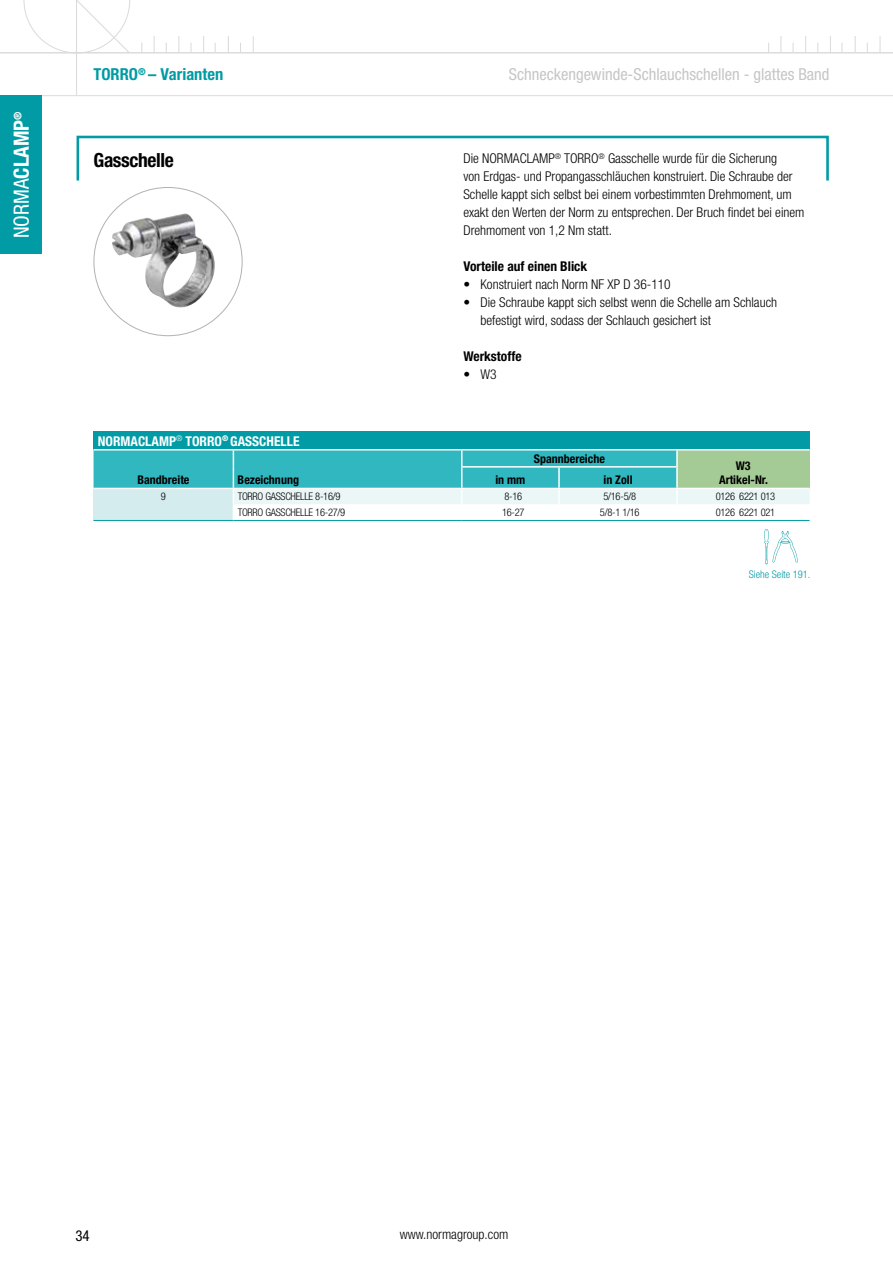
<style>
.page{position:relative;width:893px;height:1263px;background:#fff}
.page>*{position:absolute;margin:0;border:0;box-sizing:border-box;transform-origin:0 0}
.t1{font:condensed 21px "Helvetica Neue LT Std";color:#fff}
.t2{font:700 condensed 19.5px "Helvetica Neue LT Pro";letter-spacing:-.02em;color:#000}
.t3{font:condensed 16.5px "Helvetica Neue LT Std";color:#c6c6c6}
.t4{font:700 condensed 16.5px "Helvetica Neue LT Std";color:#009ba4}
.t5{font:condensed 15px "Helvetica Neue LT Std";color:#000}
.t6{font:300 condensed 13.5px/18px "Helvetica Neue LT Pro";color:#000}
.t7{font:700 condensed 13.5px "Helvetica Neue LT Pro";color:#000}
.t8{font:700 condensed 13.5px "Helvetica Neue LT Pro";color:#fff}
.t9{font:700 condensed 12px "Helvetica Neue LT Pro";color:#000}
.t10{font:300 condensed 10.5px "Helvetica Neue LT Pro";letter-spacing:-.025em;color:#000}
.t11{font:300 condensed 10.5px "Helvetica Neue LTW1 G";color:#000}
.t12{font:300 condensed 10.5px "Helvetica Neue LT Pro";color:#009ba4}
.s1{font-weight:700}
</style>
<div class="page">
<hr style="left:0;top:95px;width:893px;height:1px;background:#dadada">
<svg style="left:780px;top:36px;width:1px;height:16px"></svg>
<svg style="left:805px;top:36px;width:1px;height:16px"></svg>
<svg style="left:830px;top:36px;width:1px;height:16px"></svg>
<svg style="left:855px;top:36px;width:1px;height:16px"></svg>
<svg style="left:880px;top:36px;width:1px;height:16px"></svg>
<hr style="left:0;top:52px;width:893px;height:1px;background:#dadada">
<hr style="left:76px;top:0;width:1px;height:95px;background:#dadada">
<svg style="left:24px;top:0;width:106px;height:54px"></svg>
<svg style="left:154px;top:36px;width:1px;height:16px"></svg>
<svg style="left:179px;top:36px;width:1px;height:16px"></svg>
<svg style="left:203px;top:36px;width:1px;height:16px"></svg>
<svg style="left:228px;top:36px;width:1px;height:16px"></svg>
<svg style="left:253px;top:36px;width:1px;height:16px"></svg>
<div style="left:0;top:95px;width:42px;height:159px;background:#009ba4"></div>
<div style="left:77px;top:136px;width:752px;height:46px;border:3px solid #009ba4"></div>
<img style="left:111px;top:213px;width:104px;height:95px">
<div style="left:94px;top:432px;width:716px;height:18px;background:#009ba4"></div>
<hr style="left:94px;top:520px;width:139px;height:1px;background:#009ba4">
<svg style="left:94px;top:450px;width:716px;height:70px"></svg>
<hr style="left:233px;top:520px;width:229px;height:1px;background:#009ba4">
<hr style="left:462px;top:520px;width:97px;height:1px;background:#009ba4">
<hr style="left:559px;top:520px;width:118px;height:1px;background:#009ba4">
<hr style="left:677px;top:520px;width:133px;height:1px;background:#009ba4">
<hr style="left:94px;top:449px;width:139px;height:1px;background:#fff">
<hr style="left:233px;top:449px;width:229px;height:1px;background:#fff">
<hr style="left:94px;top:488px;width:139px;height:1px;background:#fff">
<hr style="left:233px;top:488px;width:229px;height:1px;background:#fff">
<hr style="left:462px;top:449px;width:97px;height:1px;background:#fff">
<hr style="left:559px;top:449px;width:118px;height:1px;background:#fff">
<hr style="left:677px;top:449px;width:133px;height:1px;background:#fff">
<hr style="left:677px;top:488px;width:133px;height:1px;background:#fff">
<hr style="left:462px;top:488px;width:97px;height:1px;background:#fff">
<hr style="left:559px;top:488px;width:118px;height:1px;background:#fff">
<svg style="left:764px;top:529px;width:34px;height:35px"></svg>
<h1 class="t1" style="left:9px;top:238px;width:129px;rotate:-90deg">NORMA<span class="s1">CLAMP</span><sup>®</sup></h1>
<p class="t4" style="left:94px;top:64px;width:131px">TORRO<sup>®</sup> – Varianten</p>
<p class="t3" style="left:509px;top:65px;width:322px">Schneckengewinde-Schlauchschellen - glattes Band</p>
<h2 class="t2" style="left:94px;top:148px;width:82px">Gasschelle</h2>
<p class="t8" style="left:98px;top:432px;width:203px">NORMACLAMP<sup>®</sup> TORRO<sup>®</sup> GASSCHELLE</p>
<p class="t9" style="left:137px;top:473px;width:53px">Bandbreite</p>
<p class="t9" style="left:238px;top:473px;width:63px">Bezeichnung</p>
<p class="t6" style="left:463px;top:149px;width:343px">Die NORMACLAMP<sup>®</sup> TORRO<sup>®</sup> Gasschelle wurde für die Sicherung<br>von Erdgas- und Propangasschläuchen konstruiert. Die Schraube der Schelle kappt sich selbst bei einem vorbestimmten Drehmoment, um exakt den Werten der Norm zu entsprechen. Der Bruch findet bei einem Drehmoment von 1,2 Nm statt.</p>
<p class="t7" style="left:463px;top:258px;width:125px">Vorteile auf einen Blick</p>
<p class="t6" style="left:463px;top:275px;width:209px">• Konstruiert nach Norm NF XP D 36-110</p>
<p class="t6" style="left:480px;top:293px;width:298px;text-indent:-17px">• Die Schraube kappt sich selbst wenn die Schelle am Schlauch befestigt wird, sodass der Schlauch gesichert ist</p>
<p class="t7" style="left:463px;top:348px;width:60px">Werkstoffe</p>
<p class="t6" style="left:463px;top:365px;width:35px">• W3</p>
<p class="t9" style="left:534px;top:451px;width:73px">Spannbereiche</p>
<p class="t9" style="left:736px;top:458px;width:16px">W3</p>
<p class="t9" style="left:495px;top:473px;width:31px">in mm</p>
<p class="t9" style="left:603px;top:473px;width:31px">in Zoll</p>
<p class="t9" style="left:719px;top:473px;width:50px">Artikel-Nr.</p>
<p class="t10" style="left:161px;top:490px;width:7px">9</p>
<p class="t10" style="left:238px;top:490px;width:104px">TORRO GASSCHELLE 8-16/9</p>
<p class="t10" style="left:504px;top:490px;width:19px">8-16</p>
<p class="t11" style="left:603px;top:490px;width:34px">5/16-5/8</p>
<p class="t10" style="left:716px;top:490px;width:61px">0126 6221 013</p>
<p class="t10" style="left:238px;top:506px;width:109px">TORRO GASSCHELLE 16-27/9</p>
<p class="t10" style="left:502px;top:506px;width:24px">16-27</p>
<p class="t11" style="left:600px;top:506px;width:41px">5/8-1 1/16</p>
<p class="t10" style="left:716px;top:506px;width:61px">0126 6221 021</p>
<p class="t12" style="left:749px;top:568px;width:63px">Siehe Seite 191.</p>
<p class="t5" style="left:75px;top:1227px;width:16px">34</p>
<p class="t6" style="left:400px;top:1225px;width:110px">www.normagroup.com</p>
</div>
